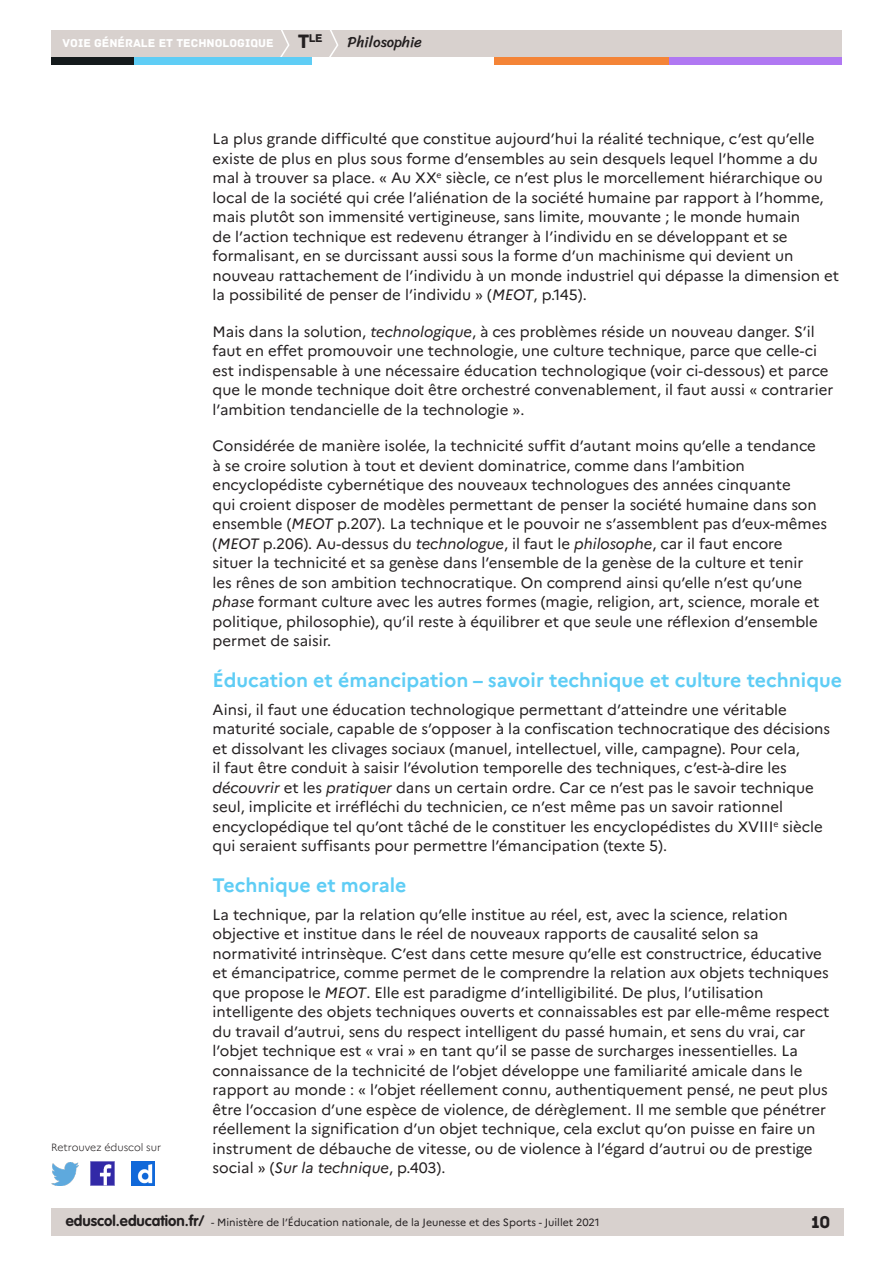
<style>
.page{position:relative;width:893px;height:1263px;background:#fff}
.page>*{position:absolute;margin:0;border:0;box-sizing:border-box;transform-origin:0 0}
._03_titre_2{font:700 19.5px "Marianne";color:#5fcdf5}
.t1{font:18px "Archive";color:#231f20}
.Texte_courant{font:15px/19.5px "Marianne";color:#231f20}
.t2{font:15px "Sriracha";color:#231f20}
.t3{font:12px "Archive";color:#fff}
.t4{font:11.85px "Archive";color:#231f20}
.t5{font:10.5px "Marianne";color:#231f20}
.t6{font:300 10.5px "Marianne";color:#231f20}
.s1{font-size:20.4px}
.s2{font-style:italic}
.s3{font-family:"VAG Rounded Std";font-weight:700;font-size:15px}
</style>
<div class="page">
<div style="left:51px;top:1209px;width:792px;height:27px;background:#d8d1ce"></div>
<img style="left:91px;top:1162px;width:23px;height:23px">
<img style="left:51px;top:1163px;width:28px;height:22px">
<img style="left:132px;top:1162px;width:22px;height:23px">
<div style="left:51px;top:30px;width:791px;height:27px;background:#d8d1ce"></div>
<svg style="left:280px;top:30px;width:10px;height:27px"></svg>
<svg style="left:329px;top:30px;width:9px;height:27px"></svg>
<div style="left:133px;top:57px;width:179px;height:8px;background:#5fcdf5"></div>
<div style="left:51px;top:57px;width:82px;height:8px;background:#141a1c"></div>
<div style="left:667px;top:57px;width:175px;height:8px;background:#b078f2"></div>
<div style="left:494px;top:57px;width:175px;height:8px;background:#f48437"></div>
<p class="t4" style="left:298px;top:31px;width:26px"><span class="s1">T</span>le</p>
<p class="t3" style="left:63px;top:36px;width:212px">VOIE GÉNÉRALE ET TECHNOLOGIQUE</p>
<p class="t2" style="left:348px;top:33px;width:76px">Philosophie</p>
<p class="t6" style="left:51px;top:1141px;width:112px">Retrouvez éduscol sur</p>
<p class="Texte_courant" style="left:213px;top:129px;width:628px">La plus grande difficulté que constitue aujourd’hui la réalité technique, c’est qu’elle existe de plus en plus sous forme d’ensembles au sein desquels lequel l’homme a du mal à trouver sa place. « Au XX<sup>e</sup> siècle, ce n’est plus le morcellement hiérarchique ou local de la société qui crée l’aliénation de la société humaine par rapport à l’homme, mais plutôt son immensité vertigineuse, sans limite, mouvante ; le monde humain<br>de l’action technique est redevenu étranger à l’individu en se développant et se formalisant, en se durcissant aussi sous la forme d’un machinisme qui devient un nouveau rattachement de l’individu à un monde industriel qui dépasse la dimension et la possibilité de penser de l’individu » (<span class="s2">MEOT</span>, p.145).</p>
<p class="Texte_courant" style="left:213px;top:322px;width:622px">Mais dans la solution, <span class="s2">technologique</span>, à ces problèmes réside un nouveau danger. S’il faut en effet promouvoir une technologie, une culture technique, parce que celle-ci est indispensable à une nécessaire éducation technologique (voir ci-dessous) et parce que le monde technique doit être orchestré convenablement, il faut aussi « contrarier l’ambition tendancielle de la technologie ».</p>
<p class="Texte_courant" style="left:213px;top:436px;width:616px">Considérée de manière isolée, la technicité suffit d’autant moins qu’elle a tendance à se croire solution à tout et devient dominatrice, comme dans l’ambition encyclopédiste cybernétique des nouveaux technologues des années cinquante<br>qui croient disposer de modèles permettant de penser la société humaine dans son ensemble (<span class="s2">MEOT</span> p.207). La technique et le pouvoir ne s’assemblent pas d’eux-mêmes (<span class="s2">MEOT</span> p.206). Au-dessus du <span class="s2">technologue</span>, il faut le <span class="s2">philosophe</span>, car il faut encore<br>situer la technicité et sa genèse dans l’ensemble de la genèse de la culture et tenir<br>les rênes de son ambition technocratique. On comprend ainsi qu’elle n’est qu’une <span class="s2">phase</span> formant culture avec les autres formes (magie, religion, art, science, morale et politique, philosophie), qu’il reste à équilibrer et que seule une réflexion d’ensemble permet de saisir.</p>
<p class="_03_titre_2" style="left:213px;top:668px;width:631px">Éducation et émancipation – savoir technique et culture technique</p>
<p class="Texte_courant" style="left:213px;top:699px;width:619px">Ainsi, il faut une éducation technologique permettant d’atteindre une véritable maturité sociale, capable de s’opposer à la confiscation technocratique des décisions et dissolvant les clivages sociaux (manuel, intellectuel, ville, campagne). Pour cela,<br>il faut être conduit à saisir l’évolution temporelle des techniques, c’est-à-dire les <span class="s2">découvrir</span> et les <span class="s2">pratiquer</span> dans un certain ordre. Car ce n’est pas le savoir technique seul, implicite et irréfléchi du technicien, ce n’est même pas un savoir rationnel encyclopédique tel qu’ont tâché de le constituer les encyclopédistes du XVIII<sup>e</sup> siècle qui seraient suffisants pour permettre l’émancipation (texte 5).</p>
<p class="_03_titre_2" style="left:213px;top:873px;width:195px">Technique et morale</p>
<p class="Texte_courant" style="left:213px;top:904px;width:618px">La technique, par la relation qu’elle institue au réel, est, avec la science, relation objective et institue dans le réel de nouveaux rapports de causalité selon sa normativité intrinsèque. C’est dans cette mesure qu’elle est constructrice, éducative et émancipatrice, comme permet de le comprendre la relation aux objets techniques que propose le <span class="s2">MEOT</span>. Elle est paradigme d’intelligibilité. De plus, l’utilisation intelligente des objets techniques ouverts et connaissables est par elle-même respect du travail d’autrui, sens du respect intelligent du passé humain, et sens du vrai, car l’objet technique est « vrai » en tant qu’il se passe de surcharges inessentielles. La connaissance de la technicité de l’objet développe une familiarité amicale dans le rapport au monde : « l’objet réellement connu, authentiquement pensé, ne peut plus être l’occasion d’une espèce de violence, de dérèglement. Il me semble que pénétrer réellement la signification d’un objet technique, cela exclut qu’on puisse en faire un instrument de débauche de vitesse, ou de violence à l’égard d’autrui ou de prestige social » (<span class="s2">Sur la technique</span>, p.403).</p>
<p class="t5" style="left:66px;top:1216px;width:535px"><span class="s3">eduscol.education.fr/</span> - Ministère de l’Éducation nationale, de la Jeunesse et des Sports - Juillet 2021</p>
<p class="t1" style="left:811px;top:1211px;width:21px">10</p>
</div>
